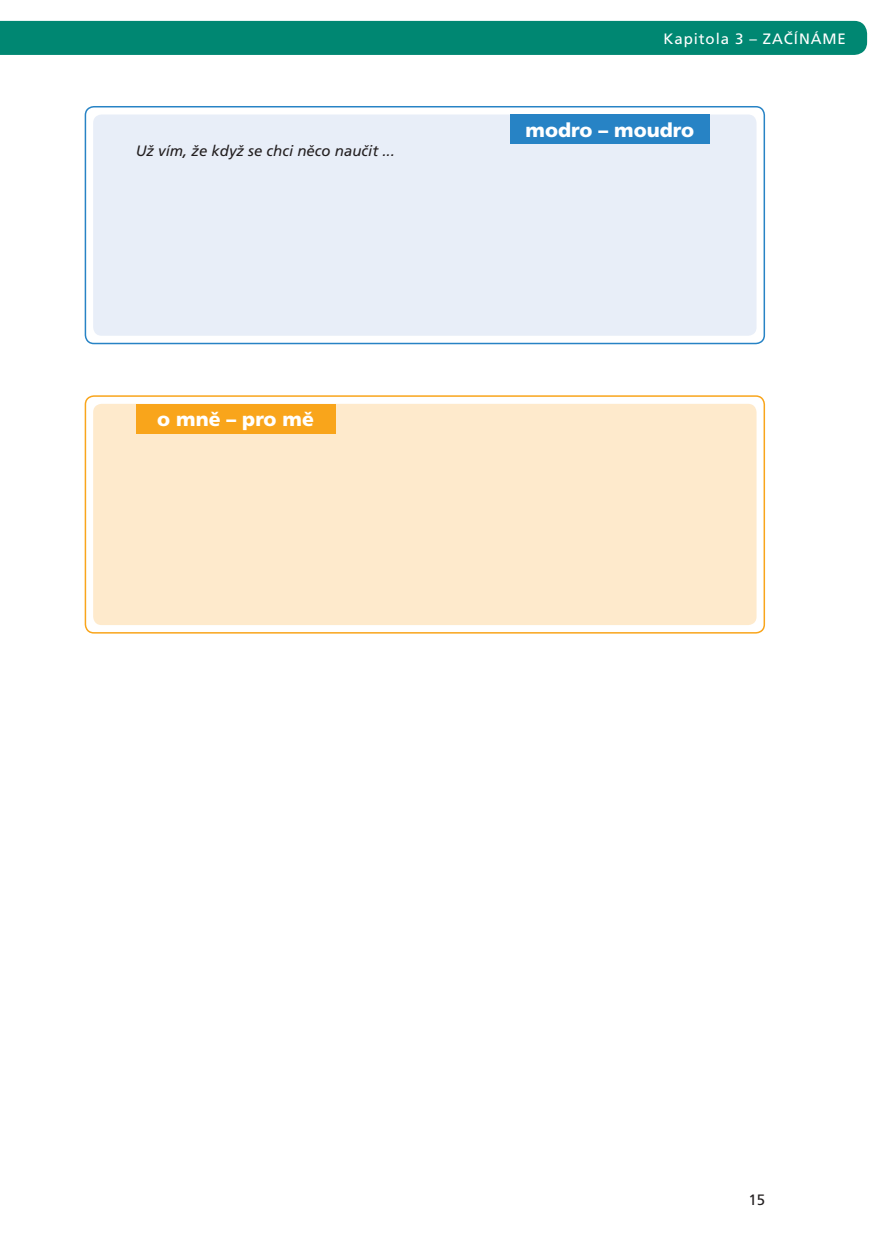
<style>
.page{position:relative;width:891px;height:1260px;background:#fff}
.page>*{position:absolute;margin:0;border:0;box-sizing:border-box;transform-origin:0 0}
.t1{font:900 19.5px "Frutiger CE";color:#fff}
.t2{font:italic 15px "Frutiger CE";color:#231f20}
.t3{font:15px "Frutiger CE";letter-spacing:.06em;color:#fff}
.t4{font:15px "Frutiger CE";color:#231f20}
</style>
<div class="page">
<div style="left:0;top:21px;width:867px;height:34px;background:#008772"></div>
<div style="left:85px;top:395px;width:680px;height:238px;border:2px solid #f9a51b;border-radius:9px"></div>
<div style="left:85px;top:106px;width:680px;height:238px;border:2px solid #2783c5;border-radius:9px"></div>
<div style="left:93px;top:114px;width:663px;height:222px;background:#e8eef8;border-radius:9px"></div>
<div style="left:93px;top:404px;width:663px;height:221px;background:#feeacc;border-radius:9px"></div>
<div style="left:510px;top:114px;width:200px;height:30px;background:#2783c5"></div>
<div style="left:136px;top:404px;width:200px;height:29px;background:#f9a51b"></div>
<p class="t2" style="left:136px;top:142px;width:261px">Už vím, že když se chci něco naučit ...</p>
<p class="t1" style="left:157px;top:408px;width:158px">o mně – pro mě</p>
<p class="t3" style="left:664px;top:30px;width:184px">Kapitola 3 – ZAČÍNÁME</p>
<p class="t1" style="left:526px;top:119px;width:170px">modro – moudro</p>
<p class="t4" style="left:748px;top:1190px;width:18px">15</p>
</div>
